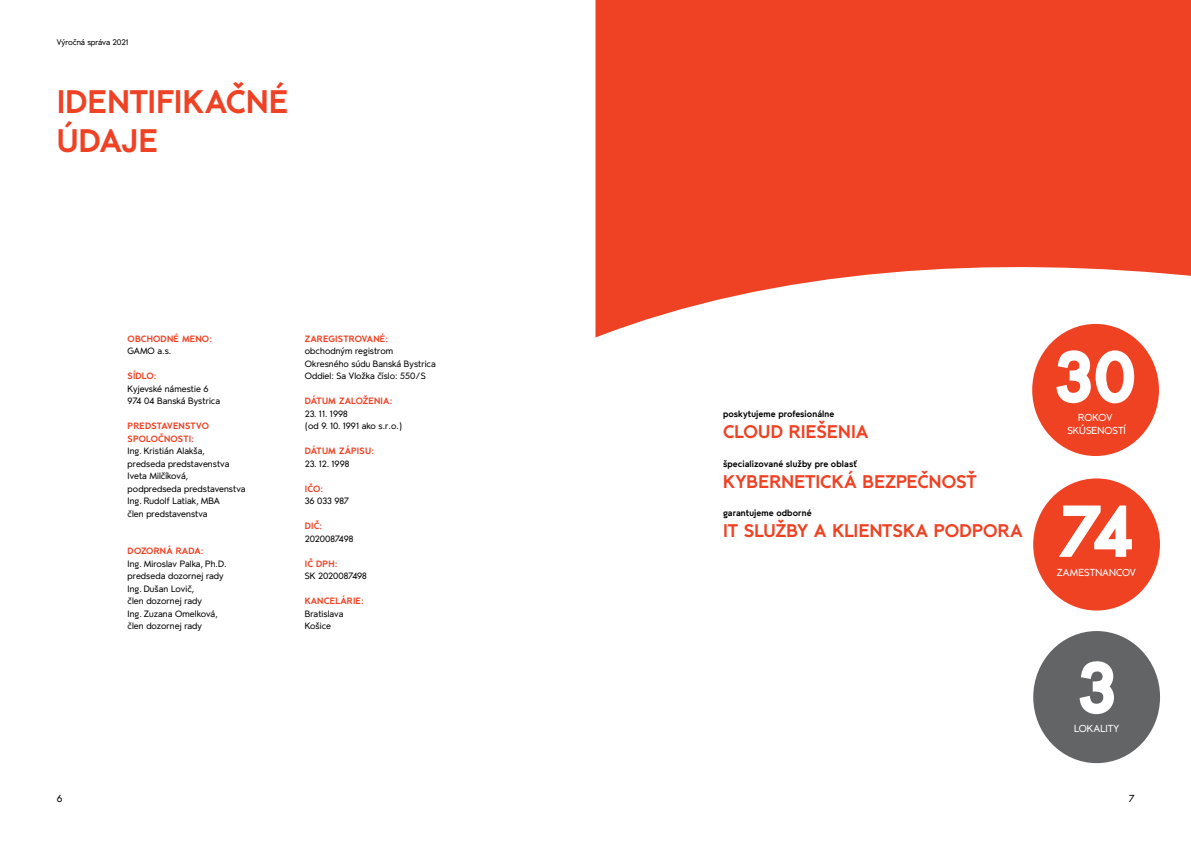
<style>
.page{position:relative;width:1191px;height:842px;background:#fff}
.page>*{position:absolute;margin:0;border:0;box-sizing:border-box;transform-origin:0 0}
.t1{font:72px "OC Format Sans Blk";color:#fff}
.t2{font:32px/38.4px "OC Format Sans Bd";letter-spacing:.005em;color:#ef4123}
.t3{font:18px "OC Format Sans Bd";color:#ef4123}
.t4{font:10px/13px "OC Format Sans Rg";color:#fff;text-align:center}
.t5{font:10px "OC Format Sans Rg";color:#000}
.t6{font:9px/12.5px "OC Format Sans Rg";letter-spacing:.01em;color:#000}
.t7{font:9px/12.5px "OC Format Sans Bd";letter-spacing:.02em;color:#ef4123}
.t8{font:9px "OC Format Sans Bd";letter-spacing:.01em;color:#000}
.t9{font:9px "OC Format Sans Rg";letter-spacing:-.01em;color:#000}
.t10{font:8px "OC Format Sans Rg";letter-spacing:-.005em;color:#000}
</style>
<div class="page">
<svg style="left:595px;top:0;width:596px;height:337px;fill:#ef4123"></svg>
<div style="left:1033px;top:631px;width:127px;height:132px;background:#636466;border-radius:50%"></div>
<div style="left:1033px;top:478px;width:127px;height:132px;background:#ef4223;border-radius:50%"></div>
<div style="left:1032px;top:324px;width:127px;height:132px;background:#ef4223;border-radius:50%"></div>
<p class="t10" style="left:57px;top:38px;width:73px">Výročná správa 2021</p>
<h2 class="t2" style="left:57px;top:84px;width:233px">IDENTIFIKAČNÉ<br>ÚDAJE</h2>
<p class="t7" style="left:128px;top:332px;width:86px">OBCHODNÉ MENO:</p>
<p class="t6" style="left:128px;top:345px;width:45px">GAMO a.s.</p>
<p class="t7" style="left:128px;top:370px;width:30px">SÍDLO:</p>
<p class="t6" style="left:128px;top:382px;width:94px">Kyjevské námestie 6<br>974 04 Banská Bystrica</p>
<p class="t7" style="left:128px;top:420px;width:83px">PREDSTAVENSTVO<br>SPOLOČNOSTI:</p>
<p class="t6" style="left:128px;top:445px;width:119px">Ing. Kristián Alakša,<br>predseda predstavenstva<br>Iveta Milčíková,<br>podpredseda predstavenstva<br>Ing. Rudolf Latiak, MBA<br>člen predstavenstva</p>
<p class="t7" style="left:128px;top:545px;width:78px">DOZORNÁ RADA:</p>
<p class="t6" style="left:128px;top:557px;width:101px">Ing. Miroslav Palka, Ph.D. predseda dozornej rady<br>Ing. Dušan Lovič,<br>člen dozornej rady<br>Ing. Zuzana Omelková, člen dozornej rady</p>
<p class="t7" style="left:305px;top:332px;width:85px">ZAREGISTROVANÉ:</p>
<p class="t6" style="left:305px;top:345px;width:132px">obchodným registrom<br>Okresného súdu Banská Bystrica<br>Oddiel: Sa Vložka číslo: 550/S</p>
<p class="t7" style="left:305px;top:395px;width:89px">DÁTUM ZALOŽENIA:</p>
<p class="t6" style="left:305px;top:407px;width:99px">23. 11. 1998<br>(od 9. 10. 1991 ako s.r.o.)</p>
<p class="t7" style="left:305px;top:445px;width:71px">DÁTUM ZÁPISU:</p>
<p class="t6" style="left:305px;top:457px;width:46px">23. 12. 1998</p>
<p class="t7" style="left:305px;top:482px;width:20px">IČO:</p>
<p class="t6" style="left:305px;top:495px;width:46px">36 033 987</p>
<p class="t7" style="left:305px;top:520px;width:19px">DIČ:</p>
<p class="t9" style="left:305px;top:533px;width:50px">2020087498</p>
<p class="t7" style="left:305px;top:557px;width:34px">IČ DPH:</p>
<p class="t6" style="left:305px;top:570px;width:63px">SK 2020087498</p>
<p class="t7" style="left:305px;top:595px;width:61px">KANCELÁRIE:</p>
<p class="t6" style="left:305px;top:607px;width:40px">Bratislava<br>Košice</p>
<p class="t8" style="left:723px;top:408px;width:113px">poskytujeme profesionálne</p>
<h3 class="t3" style="left:723px;top:420px;width:147px">CLOUD RIEŠENIA</h3>
<p class="t8" style="left:723px;top:458px;width:135px">špecializované služby pre oblasť</p>
<h3 class="t3" style="left:723px;top:470px;width:255px">KYBERNETICKÁ BEZPEČNOSŤ</h3>
<p class="t8" style="left:723px;top:507px;width:90px">garantujeme odborné</p>
<h3 class="t3" style="left:723px;top:519px;width:301px">IT SLUŽBY A KLIENTSKA PODPORA</h3>
<h1 class="t1" style="left:1053px;top:331px;width:85px">30</h1>
<p class="t4" style="left:1067px;top:412px;width:60px">ROKOV<br>SKÚSENOSTÍ</p>
<h1 class="t1" style="left:1057px;top:485px;width:80px">74</h1>
<p class="t4" style="left:1056px;top:566px;width:81px">ZAMESTNANCOV</p>
<h1 class="t1" style="left:1076px;top:641px;width:41px">3</h1>
<p class="t4" style="left:1074px;top:723px;width:47px">LOKALITY</p>
<p class="t5" style="left:57px;top:792px;width:7px">6</p>
<p class="t5" style="left:1128px;top:792px;width:7px">7</p>
</div>
